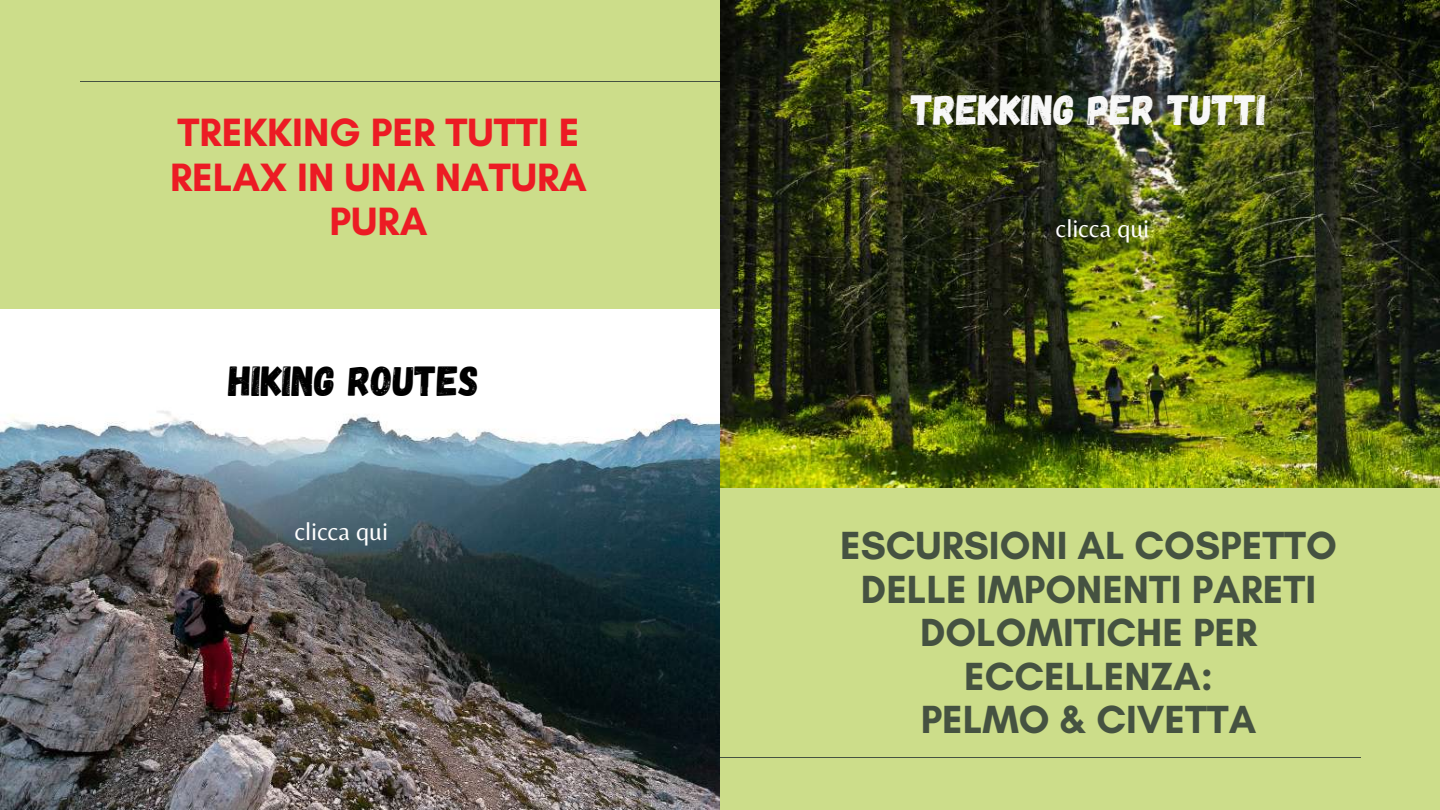
<style>
.page{position:relative;width:1440px;height:810px;background:#ccdd8a}
.page>*{position:absolute;margin:0;border:0;box-sizing:border-box;transform-origin:0 0}
.t1{font:42.3px "Gagalin";color:#f8f8f8}
.t2{font:42px "Gagalin";color:#000}
.t3{font:700 40.2px/44.2px "Glacial Indifference";color:#ec1b24;text-align:center}
.t4{font:700 40px/43.5px "Glacial Indifference";color:#455241;text-align:center}
.t5{font:26px "Belleza";color:#fff}
</style>
<div class="page">
<hr style="left:81px;top:81px;width:1359px;height:1px;background:#455241">
<hr style="left:0;top:757px;width:1361px;height:1px;background:#455241">
<img style="left:0;top:310px;width:720px;height:500px">
<img style="left:720px;top:0;width:720px;height:488px">
<p class="t3" style="left:170px;top:110px;width:418px">TREKKING PER TUTTI E<br>RELAX IN UNA NATURA<br>PURA</p>
<p class="t2" style="left:228px;top:354px;width:252px">HIKING ROUTES</p>
<p class="t5" style="left:295px;top:516px;width:95px">clicca qui</p>
<p class="t1" style="left:911px;top:83px;width:357px">TREKKING PER TUTTI</p>
<p class="t5" style="left:1056px;top:213px;width:95px">clicca qui</p>
<p class="t4" style="left:840px;top:524px;width:498px">ESCURSIONI AL COSPETTO<br>DELLE IMPONENTI PARETI<br>DOLOMITICHE PER<br>ECCELLENZA:<br>PELMO &amp; CIVETTA</p>
</div>
